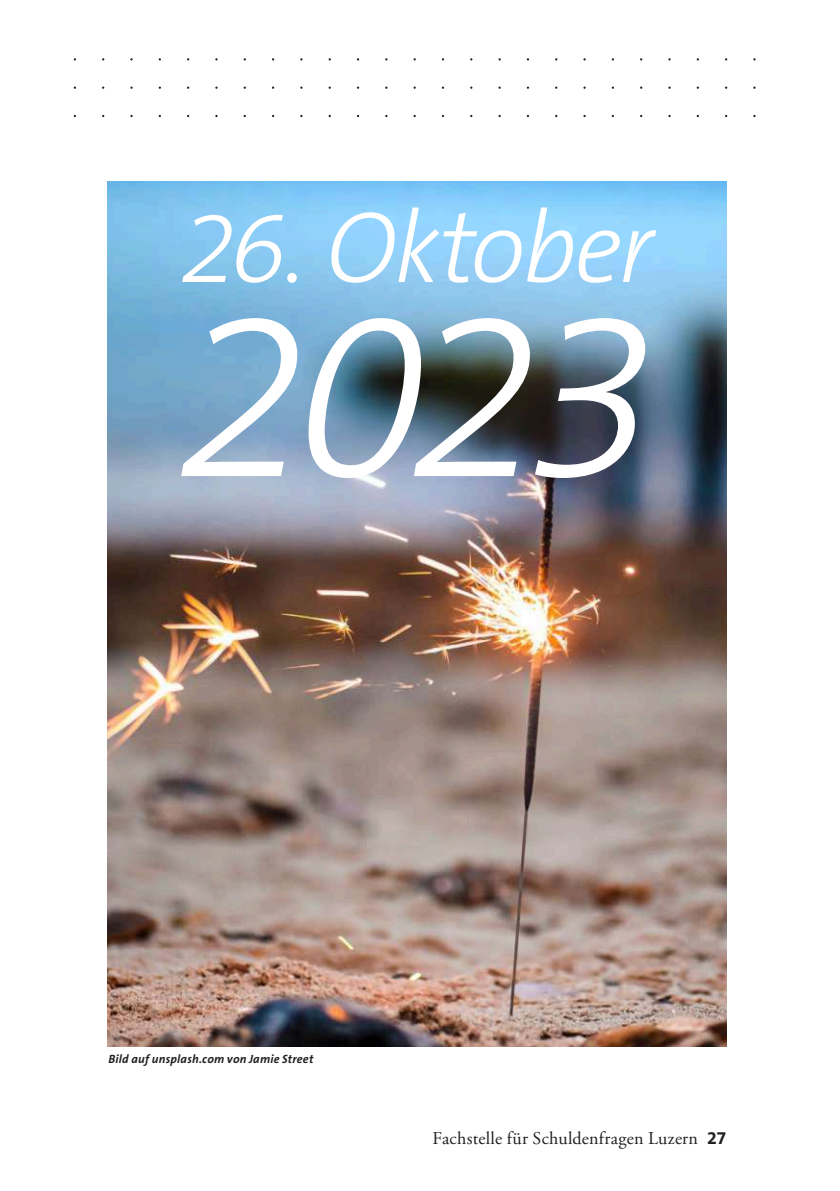
<style>
.page{position:relative;width:840px;height:1191px;background:#fff}
.page>*{position:absolute;margin:0;border:0;box-sizing:border-box;transform-origin:0 0}
.t1{font:italic 300 240px "The Sans B3";color:#fff}
.t2{font:italic 300 102px "The Sans B3";letter-spacing:-.03em;color:#fff}
.t3{font:18px "Adobe Garamond Pro";letter-spacing:.015em;color:#231f20}
.t4{font:italic 700 12px "The Sans B7";letter-spacing:.02em;color:#231f20}
.s1{font-family:"The Sans B7";font-weight:700}
</style>
<div class="page">
<img style="left:108px;top:181px;width:618px;height:865px">
<h2 class="t2" style="left:180px;top:198px;width:474px">26. Oktober</h2>
<h1 class="t1" style="left:177px;top:279px;width:481px">2023</h1>
<p class="t4" style="left:108px;top:1053px;width:206px">Bild auf unsplash.com von Jamie Street</p>
<p class="t3" style="left:432px;top:1129px;width:295px">Fachstelle für Schuldenfragen Luzern <span class="s1">27</span></p>
</div>
